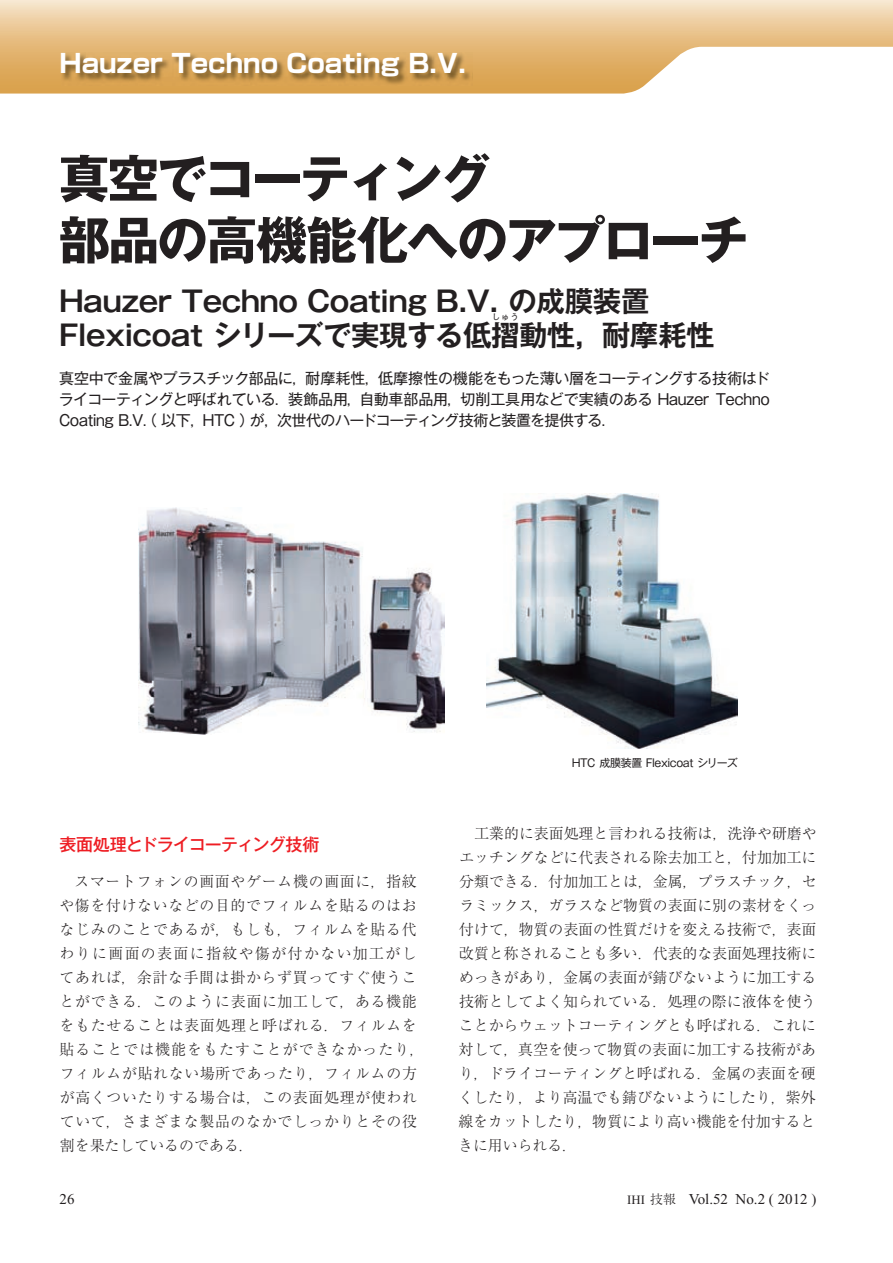
<style>
.page{position:relative;width:893px;height:1263px;background:#fff}
.page>*{position:absolute;margin:0;border:0;box-sizing:border-box;transform-origin:0 0}
.t1{font:700 51px/61.5px "Gothic MB101 Pro";letter-spacing:-.045em;color:#231f20}
.t2{font:700 28.5px/34.5px "Gothic MB101 Pro De";letter-spacing:-.015em;color:#231f20}
.t3{font:700 25.5px "Shin Go Pro";color:#fff}
.t4{font:500 17.25px "Gothic MB101 Pro";letter-spacing:-.045em;color:#ee1d23}
.t5{font:300 15px/24px "Ryumin Pro";letter-spacing:.05em;color:#231f20}
.t6{font:15px/21px "Gothic MB101 Pro";letter-spacing:-.045em;color:#231f20;text-align:justify}
.t7{font:15px "Times New Roman";color:#231f20}
.t8{font:10.95px "Gothic MB101 Pro";letter-spacing:-.04em;color:#231f20}
.t9{font:700 8.25px "Gothic MB101 Pro De";color:#231f20}
.s1{font-size:12.75px}
.s2{font-family:"Ryumin Pro";font-weight:300;font-size:12.75px}
</style>
<div class="page">
<svg style="left:0;top:0;width:893px;height:94px"></svg>
<img style="left:61px;top:52px;width:411px;height:33px">
<img style="left:487px;top:493px;width:251px;height:255px">
<img style="left:138px;top:508px;width:306px;height:226px">
<h3 class="t3" style="left:60px;top:44px;width:408px">Hauzer Techno Coating B.V.</h3>
<h1 class="t1" style="left:59px;top:142px;width:692px">真空でコーティング<br>部品の高機能化へのアプローチ</h1>
<h2 class="t2" style="left:59px;top:280px;width:657px">Hauzer Techno Coating B.V. の成膜装置<br>Flexicoat シリーズで実現する低摺動性，耐摩耗性</h2>
<p class="t9" style="left:492px;top:310px;width:28px">しゅう</p>
<p class="t6" style="left:59px;top:366px;width:713px">真空中で金属やプラスチック部品に，耐摩耗性，低摩擦性の機能をもった薄い層をコーティングする技術はドライコーティングと呼ばれている．装飾品用，自動車部品用，切削工具用などで実績のある Hauzer Techno Coating B.V.（以下，HTC ）が，次世代のハードコーティング技術と装置を提供する．</p>
<p class="t4" style="left:59px;top:830px;width:262px">表面処理とドライコーティング技術</p>
<p class="t5" style="left:59px;top:868px;width:366px;text-indent:15px">スマートフォンの画面やゲーム機の画面に，指紋や傷を付けないなどの目的でフィルムを貼るのはおなじみのことであるが，もしも，フィルムを貼る代わりに画面の表面に指紋や傷が付かない加工がしてあれば，余計な手間は掛からず買ってすぐ使うことができる．このように表面に加工して，ある機能をもたせることは表面処理と呼ばれる．フィルムを貼ることでは機能をもたすことができなかったり，フィルムが貼れない場所であったり，フィルムの方が高くついたりする場合は，この表面処理が使われていて，さまざまな製品のなかでしっかりとその役割を果たしているのである．</p>
<p class="t8" style="left:572px;top:753px;width:168px">HTC 成膜装置 Flexicoat シリーズ</p>
<p class="t5" style="left:458px;top:820px;width:360px;text-align:justify;text-indent:16px">工業的に表面処理と言われる技術は，洗浄や研磨やエッチングなどに代表される除去加工と，付加加工に分類できる．付加加工とは，金属，プラスチック，セラミックス，ガラスなど物質の表面に別の素材をくっ付けて，物質の表面の性質だけを変える技術で，表面改質と称されることも多い．代表的な表面処理技術にめっきがあり，金属の表面が錆びないように加工する技術としてよく知られている．処理の際に液体を使うことからウェットコーティングとも呼ばれる．これに対して，真空を使って物質の表面に加工する技術があり，ドライコーティングと呼ばれる．金属の表面を硬くしたり，より高温でも錆びないようにしたり，紫外線をカットしたり，物質により高い機能を付加するときに用いられる．</p>
<p class="t7" style="left:60px;top:1191px;width:16px">26</p>
<p class="t7" style="left:627px;top:1191px;width:191px"><span class="s1">IHI</span> <span class="s2">技報</span> Vol.52 No.2 ( 2012 )</p>
</div>
